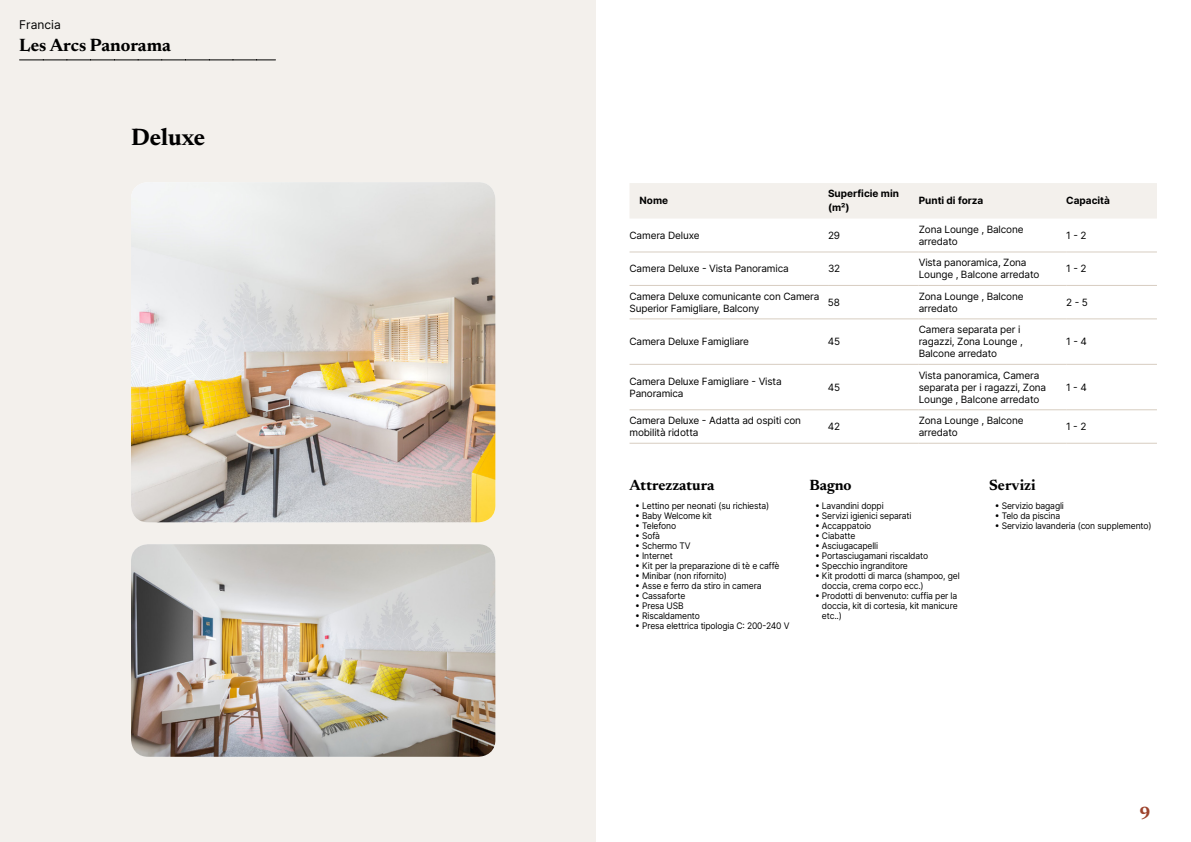
<style>
.page{position:relative;width:1191px;height:842px;background:#fff}
.page>*{position:absolute;margin:0;border:0;box-sizing:border-box;transform-origin:0 0}
.t1{font:700 24px "Newsreader 24 pt";color:#000}
.t2{font:700 18px "Newsreader 24 pt";color:#000}
.t3{font:700 18px "Newsreader 24 pt";color:#9d432c}
.t4{font:700 15px "Newsreader 24 pt";color:#000}
.t5{font:12px "Inter";color:#000}
.t6{font:10px/12px "Inter";letter-spacing:-.015em;color:#000}
.t7{font:700 10px/14px "Inter";color:#000}
.t8{font:9px/10px "Inter";letter-spacing:-.015em;color:#000;scale:.95 1}
</style>
<div class="page">
<div style="left:0;top:0;width:595px;height:842px;background:#f3f0ec"></div>
<img style="left:131px;top:182px;width:364px;height:340px">
<img style="left:131px;top:544px;width:364px;height:213px">
<svg style="left:20px;top:60px;width:255px;height:1px"></svg>
<div style="left:630px;top:183px;width:527px;height:36px;background:#f3f0ec"></div>
<hr style="left:629px;top:251px;width:199px;height:1px;background:#d7cdc1">
<hr style="left:828px;top:251px;width:90px;height:1px;background:#d7cdc1">
<hr style="left:918px;top:251px;width:148px;height:1px;background:#d7cdc1">
<hr style="left:1066px;top:251px;width:91px;height:1px;background:#d7cdc1">
<hr style="left:629px;top:285px;width:199px;height:1px;background:#d7cdc1">
<hr style="left:828px;top:285px;width:90px;height:1px;background:#d7cdc1">
<hr style="left:918px;top:285px;width:148px;height:1px;background:#d7cdc1">
<hr style="left:1066px;top:285px;width:91px;height:1px;background:#d7cdc1">
<hr style="left:629px;top:318px;width:199px;height:1px;background:#d7cdc1">
<hr style="left:828px;top:318px;width:90px;height:1px;background:#d7cdc1">
<hr style="left:918px;top:318px;width:148px;height:1px;background:#d7cdc1">
<hr style="left:1066px;top:318px;width:91px;height:1px;background:#d7cdc1">
<hr style="left:629px;top:364px;width:199px;height:1px;background:#d7cdc1">
<hr style="left:828px;top:364px;width:90px;height:1px;background:#d7cdc1">
<hr style="left:918px;top:364px;width:148px;height:1px;background:#d7cdc1">
<hr style="left:1066px;top:364px;width:91px;height:1px;background:#d7cdc1">
<hr style="left:629px;top:409px;width:199px;height:1px;background:#d7cdc1">
<hr style="left:828px;top:409px;width:90px;height:1px;background:#d7cdc1">
<hr style="left:918px;top:409px;width:148px;height:1px;background:#d7cdc1">
<hr style="left:1066px;top:409px;width:91px;height:1px;background:#d7cdc1">
<hr style="left:629px;top:443px;width:199px;height:1px;background:#d7cdc1">
<hr style="left:828px;top:443px;width:90px;height:1px;background:#d7cdc1">
<hr style="left:918px;top:443px;width:148px;height:1px;background:#d7cdc1">
<hr style="left:1066px;top:443px;width:91px;height:1px;background:#d7cdc1">
<h3 class="t5" style="left:19px;top:15px;width:43px">Francia</h3>
<h2 class="t2" style="left:19px;top:32px;width:153px">Les Arcs Panorama</h2>
<h1 class="t1" style="left:131px;top:120px;width:76px">Deluxe</h1>
<p class="t7" style="left:639px;top:194px;width:30px">Nome</p>
<p class="t7" style="left:828px;top:187px;width:72px">Superficie min (m²)</p>
<p class="t7" style="left:918px;top:194px;width:66px">Punti di forza</p>
<p class="t7" style="left:1066px;top:194px;width:45px">Capacità</p>
<p class="t6" style="left:629px;top:229px;width:71px">Camera Deluxe</p>
<p class="t6" style="left:828px;top:229px;width:14px">29</p>
<p class="t6" style="left:918px;top:223px;width:106px">Zona Lounge , Balcone arredato</p>
<p class="t6" style="left:1066px;top:229px;width:22px">1 - 2</p>
<p class="t6" style="left:629px;top:262px;width:161px">Camera Deluxe - Vista Panoramica</p>
<p class="t6" style="left:828px;top:262px;width:14px">32</p>
<p class="t6" style="left:918px;top:256px;width:122px">Vista panoramica, Zona<br>Lounge , Balcone arredato</p>
<p class="t6" style="left:1066px;top:262px;width:22px">1 - 2</p>
<p class="t6" style="left:629px;top:290px;width:191px">Camera Deluxe comunicante con Camera<br>Superior Famigliare, Balcony</p>
<p class="t6" style="left:828px;top:296px;width:14px">58</p>
<p class="t6" style="left:918px;top:290px;width:106px">Zona Lounge , Balcone arredato</p>
<p class="t6" style="left:1066px;top:296px;width:23px">2 - 5</p>
<p class="t6" style="left:629px;top:335px;width:121px">Camera Deluxe Famigliare</p>
<p class="t6" style="left:828px;top:335px;width:14px">45</p>
<p class="t6" style="left:918px;top:323px;width:106px">Camera separata per i ragazzi, Zona Lounge ,<br>Balcone arredato</p>
<p class="t6" style="left:1066px;top:335px;width:22px">1 - 4</p>
<p class="t6" style="left:629px;top:375px;width:154px">Camera Deluxe Famigliare - Vista<br>Panoramica</p>
<p class="t6" style="left:828px;top:381px;width:14px">45</p>
<p class="t6" style="left:918px;top:369px;width:129px">Vista panoramica, Camera separata per i ragazzi, Zona<br>Lounge , Balcone arredato</p>
<p class="t6" style="left:1066px;top:381px;width:22px">1 - 4</p>
<p class="t6" style="left:629px;top:414px;width:173px">Camera Deluxe - Adatta ad ospiti con mobilità ridotta</p>
<p class="t6" style="left:828px;top:420px;width:14px">42</p>
<p class="t6" style="left:918px;top:414px;width:106px">Zona Lounge , Balcone arredato</p>
<p class="t6" style="left:1066px;top:420px;width:22px">1 - 2</p>
<h3 class="t4" style="left:629px;top:474px;width:86px">Attrezzatura</h3>
<p class="t8" style="left:635px;top:500px;width:143px">• Lettino per neonati (su richiesta)</p>
<p class="t8" style="left:635px;top:510px;width:82px">• Baby Welcome kit</p>
<p class="t8" style="left:635px;top:520px;width:45px">• Telefono</p>
<p class="t8" style="left:635px;top:530px;width:28px">• Sofà</p>
<p class="t8" style="left:635px;top:540px;width:60px">• Schermo TV</p>
<p class="t8" style="left:635px;top:550px;width:41px">• Internet</p>
<p class="t8" style="left:635px;top:560px;width:153px">• Kit per la preparazione di tè e caffè</p>
<p class="t8" style="left:635px;top:570px;width:98px">• Minibar (non rifornito)</p>
<p class="t8" style="left:635px;top:580px;width:134px">• Asse e ferro da stiro in camera</p>
<p class="t8" style="left:635px;top:590px;width:54px">• Cassaforte</p>
<p class="t8" style="left:635px;top:600px;width:52px">• Presa USB</p>
<p class="t8" style="left:635px;top:610px;width:70px">• Riscaldamento</p>
<p class="t8" style="left:635px;top:620px;width:164px">• Presa elettrica tipologia C: 200-240 V</p>
<h3 class="t4" style="left:809px;top:474px;width:44px">Bagno</h3>
<p class="t8" style="left:815px;top:500px;width:74px">• Lavandini doppi</p>
<p class="t8" style="left:815px;top:510px;width:103px">• Servizi igienici separati</p>
<p class="t8" style="left:815px;top:520px;width:61px">• Accappatoio</p>
<p class="t8" style="left:815px;top:530px;width:44px">• Ciabatte</p>
<p class="t8" style="left:815px;top:540px;width:68px">• Asciugacapelli</p>
<p class="t8" style="left:815px;top:550px;width:121px">• Portasciugamani riscaldato</p>
<p class="t8" style="left:815px;top:560px;width:99px">• Specchio ingranditore</p>
<p class="t8" style="left:822px;top:570px;width:147px;text-indent:-7px">• Kit prodotti di marca (shampoo, gel doccia, crema corpo ecc.)</p>
<p class="t8" style="left:822px;top:590px;width:144px;text-align:justify;text-indent:-7px">• Prodotti di benvenuto: cuffia per la doccia, kit di cortesia, kit manicure etc..)</p>
<h3 class="t4" style="left:989px;top:474px;width:48px">Servizi</h3>
<p class="t8" style="left:994px;top:500px;width:74px">• Servizio bagagli</p>
<p class="t8" style="left:994px;top:510px;width:70px">• Telo da piscina</p>
<p class="t8" style="left:994px;top:520px;width:166px">• Servizio lavanderia (con supplemento)</p>
<h2 class="t3" style="left:1139px;top:800px;width:13px">9</h2>
</div>
